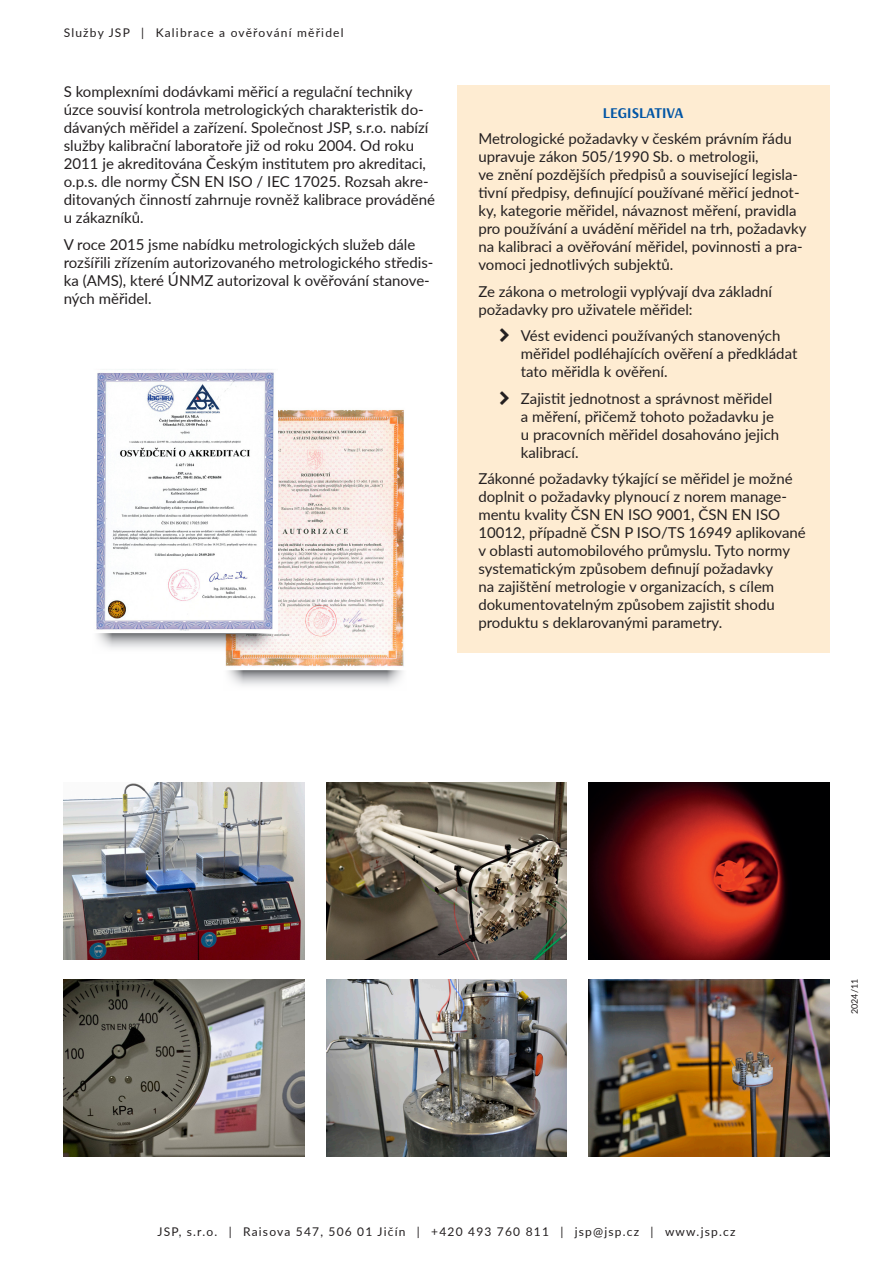
<style>
.page{position:relative;width:893px;height:1263px;background:#fff}
.page>*{position:absolute;margin:0;border:0;box-sizing:border-box;transform-origin:0 0}
.Odstavec{font:15px/18px "Lato";color:#231f20}
.Nadpis_pole{font:700 15px "Arsenal";color:#0155a5}
.Záhlaví{font:12px "Lato";letter-spacing:.1em;color:#231f20}
.cislo_dok{font:9px "Lato";color:#231f20}
</style>
<div class="page">
<div style="left:457px;top:85px;width:372px;height:568px;background:#feecd2"></div>
<img style="left:326px;top:782px;width:241px;height:177px">
<img style="left:64px;top:782px;width:241px;height:177px">
<img style="left:64px;top:980px;width:241px;height:177px">
<img style="left:588px;top:782px;width:241px;height:177px">
<img style="left:588px;top:980px;width:241px;height:177px">
<img style="left:326px;top:980px;width:241px;height:177px">
<img style="left:225px;top:410px;width:179px;height:261px">
<img style="left:96px;top:369px;width:181px;height:265px">
<svg style="left:96px;top:634px;width:181px;height:21px"></svg>
<svg style="left:227px;top:671px;width:176px;height:15px"></svg>
<p class="Záhlaví" style="left:64px;top:24px;width:281px">Služby JSP | Kalibrace a ověřování měřidel</p>
<p class="Odstavec" style="left:64px;top:82px;width:373px">S komplexními dodávkami měřicí a regulační techniky úzce souvisí kontrola metrologických charakteristik do&shy;dávaných měřidel a zařízení. Společnost JSP, s.r.o. nabízí služby kalibrační laboratoře již od roku 2004. Od roku 2011 je akreditována Českým institutem pro akreditaci, o.p.s. dle normy ČSN EN ISO / IEC 17025. Rozsah akre&shy;ditovaných činností zahrnuje rovněž kalibrace prováděné u zákazníků.</p>
<p class="Odstavec" style="left:64px;top:235px;width:371px">V roce 2015 jsme nabídku metrologických služeb dále rozšířili zřízením autorizovaného metrologického středis&shy;ka (AMS), které ÚNMZ autorizoval k ověřování stanove&shy;ných měřidel.</p>
<p class="Nadpis_pole" style="left:603px;top:103px;width:82px">LEGISLATIVA</p>
<p class="Odstavec" style="left:478px;top:129px;width:330px">Metrologické požadavky v českém právním řádu upravuje zákon 505/1990 Sb. o metrologii,<br>ve znění pozdějších předpisů a související legisla&shy;tivní předpisy, definující používané měřicí jednot&shy;ky, kategorie měřidel, návaznost měření, pravidla pro používání a uvádění měřidel na trh, požadavky na kalibraci a ověřování měřidel, povinnosti a pra&shy;vomoci jednotlivých subjektů.</p>
<p class="Odstavec" style="left:478px;top:281px;width:295px">Ze zákona o metrologii vyplývají dva základní požadavky pro uživatele měřidel:</p>
<p class="Odstavec" style="left:521px;top:326px;width:278px">Vést evidenci používaných stanovených měřidel podléhajících ověření a předkládat tato měřidla k ověření.</p>
<p class="Odstavec" style="left:521px;top:388px;width:260px">Zajistit jednotnost a správnost měřidel a měření, přičemž tohoto požadavku je u pracovních měřidel dosahováno jejich kalibrací.</p>
<p class="Odstavec" style="left:478px;top:469px;width:329px">Zákonné požadavky týkající se měřidel je možné doplnit o požadavky plynoucí z norem manage&shy;mentu kvality ČSN EN ISO 9001, ČSN EN ISO 10012, případně ČSN P ISO/TS 16949 aplikované v oblasti automobilového průmyslu. Tyto normy systematickým způsobem definují požadavky<br>na zajištění metrologie v organizacích, s cílem dokumentovatelným způsobem zajistit shodu produktu s deklarovanými parametry.</p>
<p class="Záhlaví" style="left:157px;top:1223px;width:579px">JSP, s.r.o. | Raisova 547, 506 01 Jičín | +420 493 760 811 | jsp@jsp.cz | www.jsp.cz</p>
<p class="cislo_dok" style="left:848px;top:1014px;width:37px;rotate:-90deg">2024/11</p>
</div>
